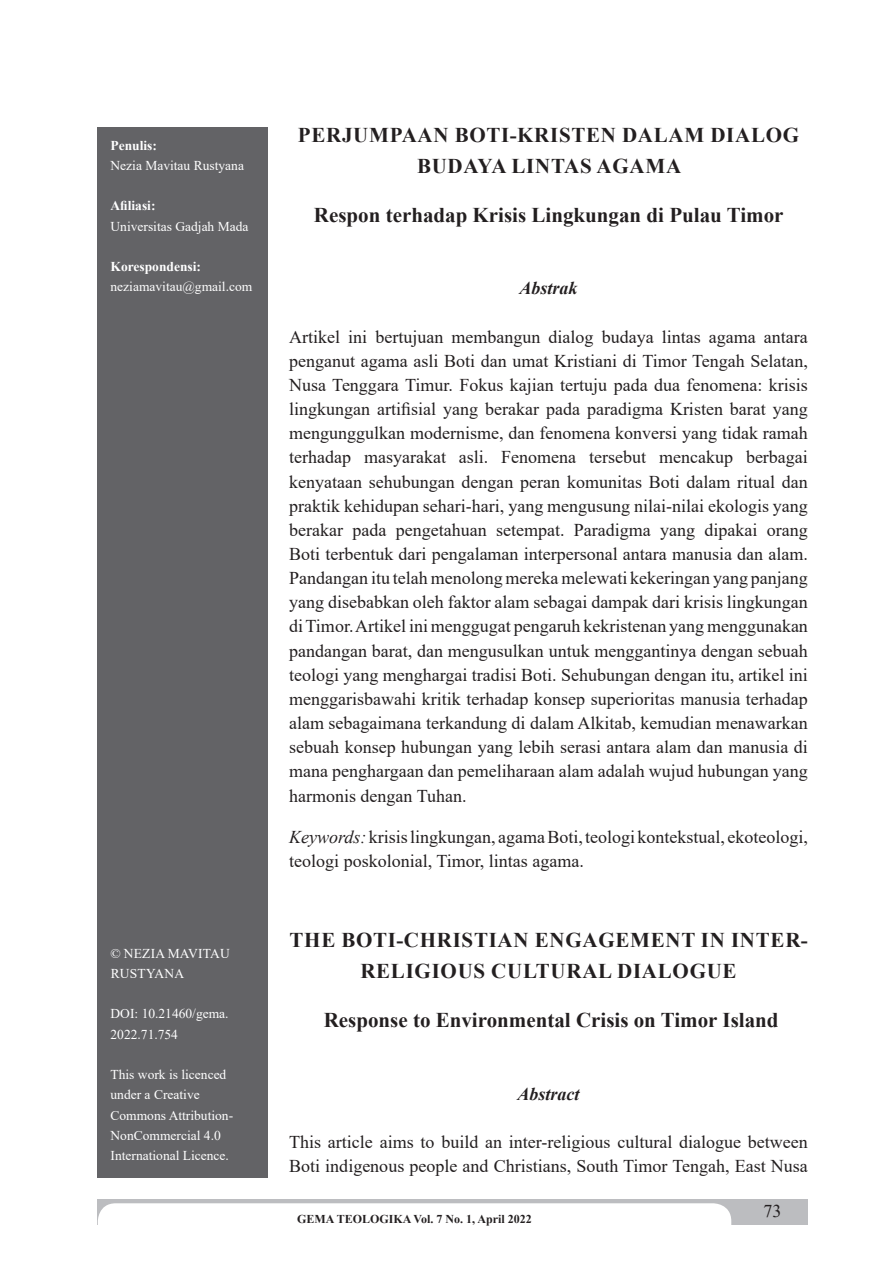
<style>
.page{position:relative;width:893px;height:1263px;background:#fff}
.page>*{position:absolute;margin:0;border:0;box-sizing:border-box;transform-origin:0 0}
.t1{font:700 21px/31.5px "Times New Roman";letter-spacing:.035em;color:#231f20;text-align:center}
.t2{font:700 21px "Times New Roman";color:#231f20}
.t3{font:18px/24.2px "Times New Roman";color:#231f20}
.t4{font:italic 700 18px "Times New Roman";color:#231f20}
.t5{font:13.5px/20.2px "Times New Roman";color:#fff}
.t6{font:700 13.5px "Times New Roman";color:#fff}
.t7{font:700 12px "Times New Roman";color:#231f20}
.s1{font-style:italic}
</style>
<div class="page">
<div style="left:98px;top:1199px;width:710px;height:26px;background:#bcbdc0"></div>
<div style="left:98px;top:1203px;width:633px;height:46px;background:#fff;border-radius:18px"></div>
<div style="left:98px;top:128px;width:170px;height:1050px;background:#636366"></div>
<p class="t6" style="left:111px;top:135px;width:48px">Penulis:</p>
<p class="t5" style="left:111px;top:155px;width:135px">Nezia Mavitau Rustyana</p>
<p class="t6" style="left:111px;top:196px;width:47px">Afiliasi:</p>
<p class="t5" style="left:111px;top:216px;width:139px">Universitas Gadjah Mada</p>
<p class="t6" style="left:111px;top:257px;width:92px">Korespondensi:</p>
<p class="t5" style="left:111px;top:276px;width:143px">neziamavitau@gmail.com</p>
<p class="t5" style="left:111px;top:942px;width:121px">© NEZIA MAVITAU<br>RUSTYANA</p>
<p class="t5" style="left:111px;top:1003px;width:120px">DOI: 10.21460/gema.<br>2022.71.754</p>
<p class="t5" style="left:111px;top:1064px;width:124px">This work is licenced under a Creative<br>Commons Attribution-<br>NonCommercial 4.0<br>International Licence.</p>
<p class="t1" style="left:298px;top:118px;width:503px">PERJUMPAAN BOTI-KRISTEN DALAM DIALOG<br>BUDAYA LINTAS AGAMA</p>
<p class="t2" style="left:314px;top:200px;width:471px">Respon terhadap Krisis Lingkungan di Pulau Timor</p>
<p class="t4" style="left:519px;top:276px;width:60px">Abstrak</p>
<p class="t3" style="left:289px;top:324px;width:520px;text-align:justify">Artikel ini bertujuan membangun dialog budaya lintas agama antara penganut agama asli Boti dan umat Kristiani di Timor Tengah Selatan, Nusa Tenggara Timur. Fokus kajian tertuju pada dua fenomena: krisis lingkungan artifisial yang berakar pada paradigma Kristen barat yang mengunggulkan modernisme, dan fenomena konversi yang tidak ramah terhadap masyarakat asli. Fenomena tersebut mencakup berbagai kenyataan sehubungan dengan peran komunitas Boti dalam ritual dan praktik kehidupan sehari-hari, yang mengusung nilai-nilai ekologis yang berakar pada pengetahuan setempat. Paradigma yang dipakai orang Boti terbentuk dari pengalaman interpersonal antara manusia dan alam.<br>Pandangan itu telah menolong mereka melewati kekeringan yang panjang yang disebabkan oleh faktor alam sebagai dampak dari krisis lingkungan di Timor. Artikel ini menggugat pengaruh kekristenan yang menggunakan pandangan barat, dan mengusulkan untuk menggantinya dengan sebuah teologi yang menghargai tradisi Boti. Sehubungan dengan itu, artikel ini menggarisbawahi kritik terhadap konsep superioritas manusia terhadap alam sebagaimana terkandung di dalam Alkitab, kemudian menawarkan sebuah konsep hubungan yang lebih serasi antara alam dan manusia di mana penghargaan dan pemeliharaan alam adalah wujud hubungan yang harmonis dengan Tuhan.</p>
<p class="t3" style="left:289px;top:824px;width:520px"><span class="s1">Keywords:</span> krisis lingkungan, agama Boti, teologi kontekstual, ekoteologi, teologi poskolonial, Timor, lintas agama.</p>
<p class="t1" style="left:290px;top:923px;width:520px">THE BOTI-CHRISTIAN ENGAGEMENT IN INTER-<br>RELIGIOUS CULTURAL DIALOGUE</p>
<p class="t2" style="left:324px;top:1004px;width:456px">Response to Environmental Crisis on Timor Island</p>
<p class="t4" style="left:518px;top:1081px;width:64px">Abstract</p>
<p class="t3" style="left:289px;top:1129px;width:520px">This article aims to build an inter-religious cultural dialogue between<br>Boti indigenous people and Christians, South Timor Tengah, East Nusa</p>
<p class="t7" style="left:297px;top:1210px;width:236px">GEMA TEOLOGIKA Vol. 7 No. 1, April 2022</p>
<p class="t3" style="left:764px;top:1198px;width:20px">73</p>
</div>
